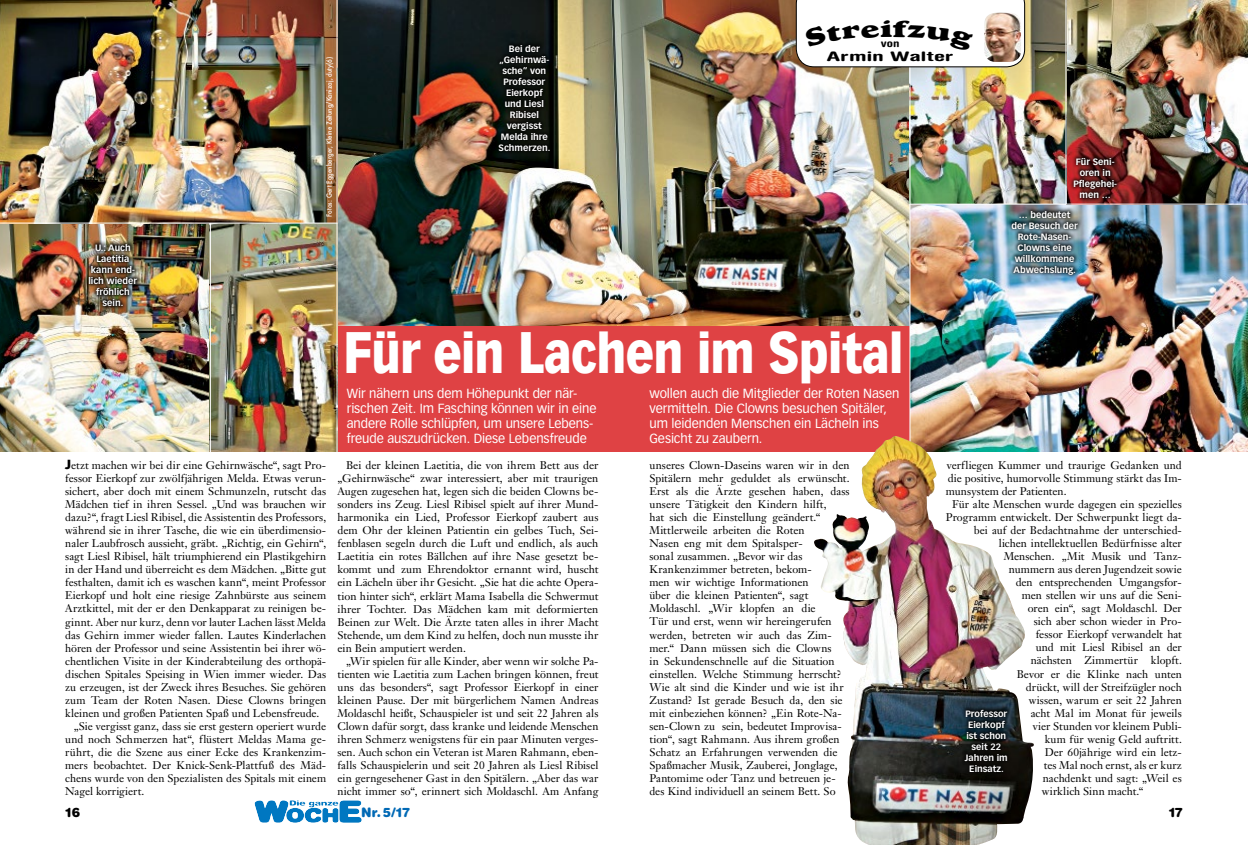
<style>
.page{position:relative;width:1248px;height:845px;background:#fff}
.page>*{position:absolute;margin:0;border:0;box-sizing:border-box;transform-origin:0 0}
.t1{font:900 53.5px "Vectora LH";letter-spacing:-.015em;color:#fff;scale:.84 1}
.t2{font:800 24px "Goudy";color:#000;scale:1.41 1}
.t3{font:13px/15px "Vectora LH";letter-spacing:-.005em;color:#fff}
.t4{font:700 condensed 13px "Helvetica Rounded";letter-spacing:-.005em;color:#000;scale:1.97 1}
.t5{font:900 13px "Helvetica Rounded";color:#0069b5}
.t6{font:900 13px "Helvetica Rounded";color:#000}
.t7{font:11px/13px "Janson Text";color:#000;text-align:justify}
.t8{font:11px "Janson Text";letter-spacing:.02em;color:#000}
.t9{font:700 condensed 10px "Helvetica Rounded";color:#000;scale:1.4 1}
.t10{font:700 9px/11px "Vectora LH";color:#fff;text-align:center}
.t11{font:500 7px "Futura";color:#fff;scale:.87 1}
.s1{font-size:57.4px}
.s2{font-family:"Vectora LH";font-weight:900;font-size:13px}
</style>
<div class="page">
<svg style="left:254px;top:800px;width:108px;height:23px"></svg>
<div style="left:337px;top:325px;width:573px;height:126px;background:#df4244"></div>
<img style="left:337px;top:0;width:572px;height:325px">
<img style="left:910px;top:0;width:337px;height:452px">
<img style="left:0;top:0;width:336px;height:452px">
<hr style="left:0;top:223px;width:337px;height:1px;background:#fff">
<hr style="left:909px;top:204px;width:338px;height:1px;background:#fff">
<hr style="left:210px;top:223px;width:1px;height:233px;background:#fff">
<hr style="left:909px;top:0;width:1px;height:456px;background:#fff">
<hr style="left:1065px;top:0;width:1px;height:205px;background:#fff">
<img style="left:812px;top:438px;width:224px;height:407px">
<div style="left:960px;top:705px;width:52px;height:70px;background:#000;opacity:.85"></div>
<img style="left:85px;top:240px;width:57px;height:70px">
<div style="left:494px;top:41px;width:60px;height:114px;background:#000;opacity:.85"></div>
<div style="left:1007px;top:207px;width:75px;height:72px;background:#000;opacity:.85"></div>
<div style="left:1069px;top:154px;width:52px;height:48px;background:#000;opacity:.85"></div>
<svg style="left:795px;top:0;width:230px;height:67px"></svg>
<p class="t10" style="left:88px;top:242px;width:50px">U.: Auch<br>Laetitia kann end&shy;lich wieder fröhlich sein.</p>
<p class="t11" style="left:324px;top:217px;width:186px;rotate:-90deg">Fotos: Gert Eggenberger, Kleine Zeitung/Kanizaj, duty(6)</p>
<p class="t10" style="left:498px;top:43px;width:53px">Bei der „Gehirnwä&shy;sche“ von<br>Professor<br>Eierkopf und Liesl<br>Ribisel vergisst<br>Melda ihre<br>Schmerzen.</p>
<h2 class="t2" style="left:879px;top:16px;width:11px">i</h2>
<p class="t9" style="left:880px;top:37px;width:15px">von</p>
<p class="t4" style="left:826px;top:48px;width:66px">Armin Walter</p>
<h1 class="t1" style="left:343px;top:320px;width:668px"><span class="s1">F</span>ür ein <span class="s1">L</span>achen im <span class="s1">S</span>pital</h1>
<p class="t3" style="left:347px;top:385px;width:251px">Wir nähern uns dem Höhepunkt der när&shy;rischen Zeit. Im Fasching können wir in eine andere Rolle schlüpfen, um unsere Lebens&shy;freude auszudrücken. Diese Lebensfreude</p>
<p class="t3" style="left:649px;top:385px;width:251px">wollen auch die Mitglieder der Roten Nasen vermitteln. Die Clowns besuchen Spitäler, um leidenden Menschen ein Lächeln ins Gesicht zu zaubern.</p>
<p class="t10" style="left:1073px;top:156px;width:45px">Für Seni&shy;oren in<br>Pflegehei&shy;men …</p>
<p class="t10" style="left:1011px;top:209px;width:68px">… bedeutet der Besuch der<br>Rote-Nasen-<br>Clowns eine willkommene<br>Abwechslung.</p>
<p class="t7" style="left:65px;top:459px;width:262px"><span class="s2">J</span>etzt machen wir bei dir eine Gehirnwäsche“, sagt Pro-</p>
<p class="t7" style="left:65px;top:472px;width:262px">fessor Eierkopf zur zwölfjährigen Melda. Etwas verun-</p>
<p class="t7" style="left:65px;top:485px;width:262px">sichert, aber doch mit einem Schmunzeln, rutscht das</p>
<p class="t7" style="left:65px;top:498px;width:262px">Mädchen tief in ihren Sessel. „Und was brauchen wir</p>
<p class="t7" style="left:65px;top:511px;width:262px">dazu?“, fragt Liesl Ribisel, die Assistentin des Professors,</p>
<p class="t7" style="left:65px;top:524px;width:262px">während sie in ihrer Tasche, die wie ein überdimensio-</p>
<p class="t7" style="left:65px;top:537px;width:262px">naler Laubfrosch aussieht, gräbt. „Richtig, ein Gehirn“,</p>
<p class="t7" style="left:65px;top:550px;width:262px">sagt Liesl Ribisel, hält triumphierend ein Plastikgehirn</p>
<p class="t7" style="left:65px;top:563px;width:262px">in der Hand und überreicht es dem Mädchen. „Bitte gut</p>
<p class="t7" style="left:65px;top:576px;width:262px">festhalten, damit ich es waschen kann“, meint Professor</p>
<p class="t7" style="left:65px;top:589px;width:262px">Eierkopf und holt eine riesige Zahnbürste aus seinem</p>
<p class="t7" style="left:65px;top:602px;width:262px">Arztkittel, mit der er den Denkapparat zu reinigen be-</p>
<p class="t7" style="left:65px;top:615px;width:262px">ginnt. Aber nur kurz, denn vor lauter Lachen lässt Melda</p>
<p class="t7" style="left:65px;top:628px;width:262px">das Gehirn immer wieder fallen. Lautes Kinderlachen</p>
<p class="t7" style="left:65px;top:641px;width:262px">hören der Professor und seine Assistentin bei ihrer wö-</p>
<p class="t7" style="left:65px;top:654px;width:262px">chentlichen Visite in der Kinderabteilung des orthopä-</p>
<p class="t7" style="left:65px;top:667px;width:262px">dischen Spitales Speising in Wien immer wieder. Das</p>
<p class="t7" style="left:65px;top:680px;width:262px">zu erzeugen, ist der Zweck ihres Besuches. Sie gehören</p>
<p class="t7" style="left:65px;top:693px;width:262px">zum Team der Roten Nasen. Diese Clowns bringen</p>
<p class="t7" style="left:65px;top:706px;width:256px">kleinen und großen Patienten Spaß und Lebensfreude.</p>
<p class="t7" style="left:74px;top:719px;width:254px">„Sie vergisst ganz, dass sie erst gestern operiert wurde</p>
<p class="t7" style="left:65px;top:732px;width:262px">und noch Schmerzen hat“, flüstert Meldas Mama ge-</p>
<p class="t7" style="left:65px;top:745px;width:262px">rührt, die die Szene aus einer Ecke des Krankenzim-</p>
<p class="t7" style="left:65px;top:758px;width:262px">mers beobachtet. Der Knick-Senk-Plattfuß des Mäd-</p>
<p class="t7" style="left:65px;top:771px;width:262px">chens wurde von den Spezialisten des Spitals mit einem</p>
<p class="t7" style="left:65px;top:784px;width:81px">Nagel korrigiert.</p>
<p class="t7" style="left:337px;top:459px;width:262px;text-indent:9px">Bei der kleinen Laetitia, die von ihrem Bett aus der „Gehirnwäsche“ zwar interessiert, aber mit traurigen Augen zugesehen hat, legen sich die beiden Clowns be&shy;sonders ins Zeug. Liesl Ribisel spielt auf ihrer Mund&shy;harmonika ein Lied, Professor Eierkopf zaubert aus dem Ohr der kleinen Patientin ein gelbes Tuch, Sei&shy;fenblasen segeln durch die Luft und endlich, als auch Laetitia ein rotes Bällchen auf ihre Nase gesetzt be&shy;kommt und zum Ehrendoktor ernannt wird, huscht ein Lächeln über ihr Gesicht. „Sie hat die achte Opera&shy;tion hinter sich“, erklärt Mama Isabella die Schwermut ihrer Tochter. Das Mädchen kam mit deformierten Beinen zur Welt. Die Ärzte taten alles in ihrer Macht Stehende, um dem Kind zu helfen, doch nun musste ihr ein Bein amputiert werden.</p>
<p class="t7" style="left:337px;top:654px;width:262px;text-indent:9px">„Wir spielen für alle Kinder, aber wenn wir solche Pa&shy;tienten wie Laetitia zum Lachen bringen können, freut uns das besonders“, sagt Professor Eierkopf in einer kleinen Pause. Der mit bürgerlichem Namen Andreas Moldaschl heißt, Schauspieler ist und seit 22 Jahren als Clown dafür sorgt, dass kranke und leidende Menschen ihren Schmerz wenigstens für ein paar Minuten verges&shy;sen. Auch schon ein Veteran ist Maren Rahmann, eben&shy;falls Schauspielerin und seit 20 Jahren als Liesl Ribisel ein gerngesehener Gast in den Spitälern. „Aber das war nicht immer so“, erinnert sich Moldaschl. Am Anfang</p>
<p class="t7" style="left:649px;top:459px;width:202px;text-align:left">unseres Clown-Daseins waren wir in den Spitälern mehr geduldet als erwünscht.<br>Erst als die Ärzte gesehen haben, dass unsere Tätigkeit den Kindern hilft,<br>hat sich die Einstellung geändert.“ Mittlerweile arbeiten die Roten<br>Nasen eng mit dem Spitalsper-<br>sonal zusammen. „Bevor wir das Krankenzimmer betreten, bekom-<br>men wir wichtige Informationen<br>über die kleinen Patienten“, sagt Moldaschl. „Wir klopfen an die<br>Tür und erst, wenn wir hereingerufen werden, betreten wir auch das Zim&shy;mer.“ Dann müssen sich die Clowns<br>in Sekundenschnelle auf die Situation einstellen. Welche Stimmung herrscht?<br>Wie alt sind die Kinder und wie ist ihr Zustand? Ist gerade Besuch da, den sie mit einbeziehen können? „Ein Rote-Na&shy;sen-Clown zu sein, bedeutet Improvisa&shy;tion“, sagt Rahmann. Aus ihrem großen Schatz an Erfahrungen verwenden die Spaßmacher Musik, Zauberei, Jonglage, Pantomime oder Tanz und betreuen je&shy;des Kind individuell an seinem Bett. So</p>
<p class="t7" style="left:946px;top:459px;width:236px">verfliegen Kummer und traurige Gedanken und</p>
<p class="t7" style="left:947px;top:472px;width:236px">die positive, humorvolle Stimmung stärkt das Im-</p>
<p class="t7" style="left:945px;top:485px;width:122px">munsystem der Patienten.</p>
<p class="t7" style="left:952px;top:498px;width:231px">Für alte Menschen wurde dagegen ein spezielles</p>
<p class="t7" style="left:945px;top:511px;width:238px">Programm entwickelt. Der Schwerpunkt liegt da-</p>
<p class="t7" style="left:973px;top:524px;width:209px">bei auf der Bedachtnahme der unterschied-</p>
<p class="t7" style="left:998px;top:537px;width:184px">lichen intellektuellen Bedürfnisse alter</p>
<p class="t7" style="left:1003px;top:550px;width:180px">Menschen. „Mit Musik und Tanz-</p>
<p class="t7" style="left:1008px;top:563px;width:175px">nummern aus deren Jugendzeit sowie</p>
<p class="t7" style="left:1015px;top:576px;width:168px">den entsprechenden Umgangsfor-</p>
<p class="t7" style="left:1021px;top:589px;width:161px">men stellen wir uns auf die Seni-</p>
<p class="t7" style="left:1027px;top:602px;width:156px">oren ein“, sagt Moldaschl. Der</p>
<p class="t7" style="left:1033px;top:615px;width:150px">sich aber schon wieder in Pro-</p>
<p class="t7" style="left:1035px;top:628px;width:148px">fessor Eierkopf verwandelt hat</p>
<p class="t7" style="left:1035px;top:641px;width:147px">und mit Liesl Ribisel an der</p>
<p class="t7" style="left:1030px;top:654px;width:153px">nächsten Zimmertür klopft.</p>
<p class="t7" style="left:1016px;top:667px;width:167px">Bevor er die Klinke nach unten</p>
<p class="t7" style="left:1025px;top:680px;width:158px">drückt, will der Streifzügler noch</p>
<p class="t7" style="left:1028px;top:693px;width:154px">wissen, warum er seit 22 Jahren</p>
<p class="t7" style="left:1030px;top:706px;width:153px">acht Mal im Monat für jeweils</p>
<p class="t7" style="left:1032px;top:719px;width:150px">vier Stunden vor kleinem Publi-</p>
<p class="t8" style="left:1044px;top:731px;width:139px">kum für wenig Geld auftritt.</p>
<p class="t7" style="left:1044px;top:745px;width:139px">Der 60jährige wird ein letz-</p>
<p class="t7" style="left:1043px;top:758px;width:140px">tes Mal noch ernst, als er kurz</p>
<p class="t7" style="left:1042px;top:771px;width:141px">nachdenkt und sagt: „Weil es</p>
<p class="t7" style="left:1041px;top:784px;width:103px">wirklich Sinn macht.“</p>
<p class="t10" style="left:964px;top:708px;width:44px">Professor<br>Eierkopf ist schon seit 22<br>Jahren im<br>Einsatz.</p>
<p class="t6" style="left:65px;top:803px;width:16px">16</p>
<p class="t5" style="left:361px;top:803px;width:50px">Nr. 5/17</p>
<p class="t6" style="left:1168px;top:803px;width:15px">17</p>
</div>
